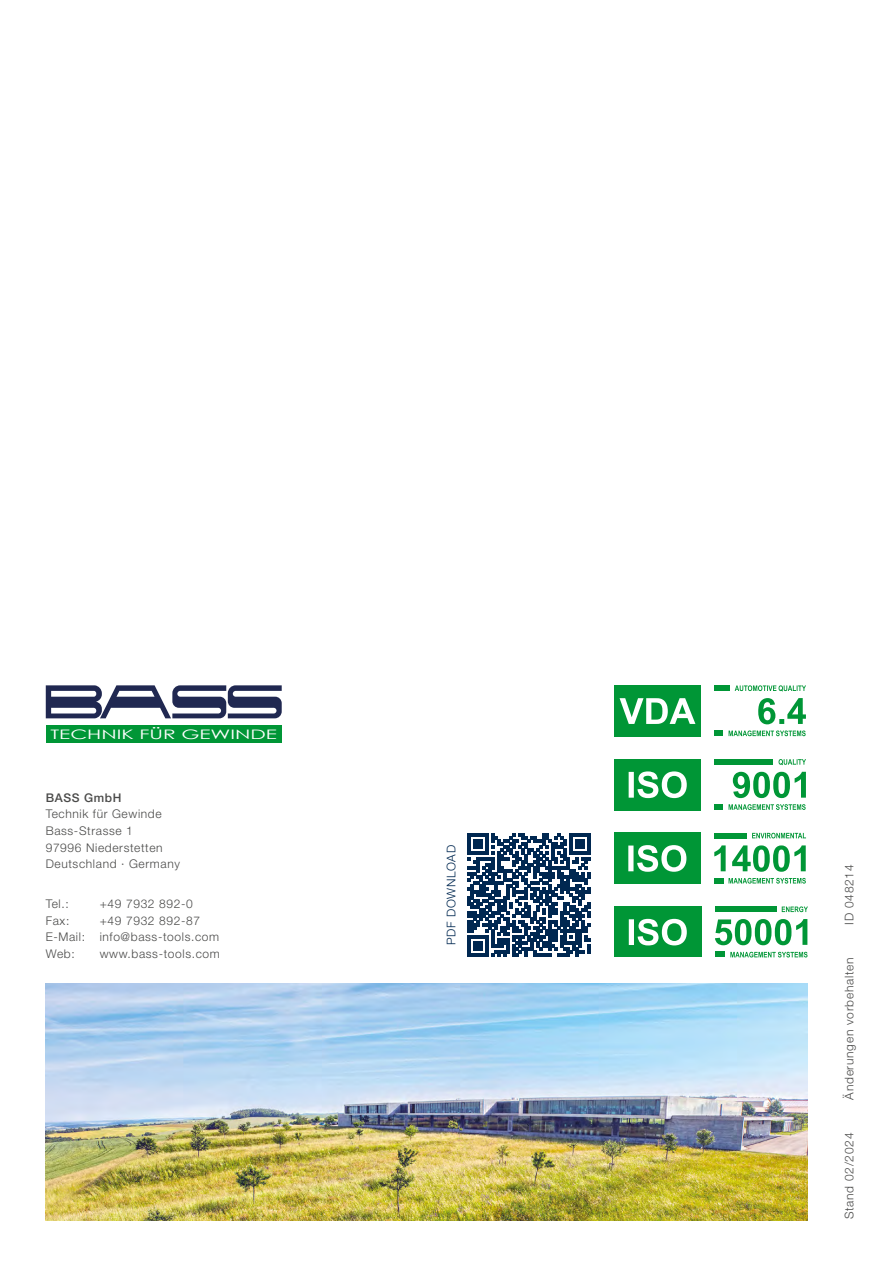
<style>
.page{position:relative;width:893px;height:1263px;background:#fff}
.page>*{position:absolute;margin:0;border:0;box-sizing:border-box;transform-origin:0 0}
.t1{font:13.05px "Century Gothic";color:#fff;scale:1.58 1}
.t2{font:300 12px/16.5px "Helvetica Neue LT Std";letter-spacing:.05em;color:#4a4a49}
.t3{font:300 12px "Helvetica Neue LT Std";letter-spacing:.05em;color:#002851}
.t4{font:500 12px "Helvetica Neue LT Std";letter-spacing:.05em;color:#4a4a49}
</style>
<div class="page">
<div style="left:46px;top:726px;width:236px;height:17px;background:#009636"></div>
<svg style="left:46px;top:685px;width:236px;height:33px"></svg>
<img style="left:46px;top:983px;width:762px;height:237px">
<div style="left:614px;top:759px;width:86px;height:51px;background:#009636"></div>
<svg style="left:629px;top:771px;width:58px;height:27px"></svg>
<div style="left:714px;top:759px;width:59px;height:6px;background:#009636"></div>
<svg style="left:733px;top:772px;width:73px;height:26px"></svg>
<svg style="left:778px;top:759px;width:28px;height:6px"></svg>
<svg style="left:729px;top:804px;width:77px;height:6px"></svg>
<div style="left:714px;top:804px;width:9px;height:6px;background:#009636"></div>
<div style="left:614px;top:833px;width:87px;height:51px;background:#009636"></div>
<svg style="left:628px;top:845px;width:58px;height:27px"></svg>
<div style="left:714px;top:833px;width:33px;height:6px;background:#009636"></div>
<svg style="left:714px;top:845px;width:92px;height:27px"></svg>
<svg style="left:752px;top:833px;width:54px;height:5px"></svg>
<svg style="left:729px;top:878px;width:77px;height:6px"></svg>
<div style="left:714px;top:878px;width:9px;height:6px;background:#009636"></div>
<div style="left:614px;top:906px;width:87px;height:51px;background:#009636"></div>
<svg style="left:629px;top:919px;width:58px;height:26px"></svg>
<div style="left:715px;top:906px;width:61px;height:6px;background:#009636"></div>
<svg style="left:715px;top:919px;width:92px;height:26px"></svg>
<svg style="left:782px;top:906px;width:26px;height:6px"></svg>
<svg style="left:730px;top:952px;width:77px;height:5px"></svg>
<div style="left:715px;top:951px;width:10px;height:6px;background:#009636"></div>
<div style="left:614px;top:685px;width:86px;height:51px;background:#009636"></div>
<svg style="left:620px;top:698px;width:75px;height:26px"></svg>
<div style="left:714px;top:685px;width:15px;height:6px;background:#009636"></div>
<svg style="left:758px;top:698px;width:48px;height:26px"></svg>
<svg style="left:735px;top:685px;width:71px;height:6px"></svg>
<svg style="left:729px;top:730px;width:77px;height:6px"></svg>
<div style="left:714px;top:730px;width:9px;height:6px;background:#009636"></div>
<svg style="left:468px;top:834px;width:123px;height:123px"></svg>
<p class="t1" style="left:50px;top:725px;width:145px">TECHNIK FÜR GEWINDE</p>
<p class="t4" style="left:46px;top:790px;width:77px">BASS GmbH</p>
<p class="t2" style="left:46px;top:806px;width:136px">Technik für Gewinde<br>Bass-Strasse 1<br>97996 Niederstetten<br>Deutschland · Germany</p>
<p class="t2" style="left:46px;top:895px;width:24px">Tel.:</p>
<p class="t2" style="left:100px;top:895px;width:95px">+49 7932 892-0</p>
<p class="t2" style="left:46px;top:912px;width:25px">Fax:</p>
<p class="t2" style="left:46px;top:912px;width:175px;text-indent:54px">+49 7932 892-87<br>E-Mail: info@bass-tools.com<br>Web:</p>
<p class="t2" style="left:100px;top:945px;width:122px">www.bass-tools.com</p>
<p class="t3" style="left:444px;top:945px;width:101px;rotate:-90deg">PDF DOWNLOAD</p>
<p class="t2" style="left:841px;top:924px;width:62px;rotate:-90deg">ID 048214</p>
<p class="t2" style="left:841px;top:1099px;width:143px;rotate:-90deg">Änderungen vorbehalten</p>
<p class="t2" style="left:841px;top:1219px;width:88px;rotate:-90deg">Stand 02/2024</p>
</div>
